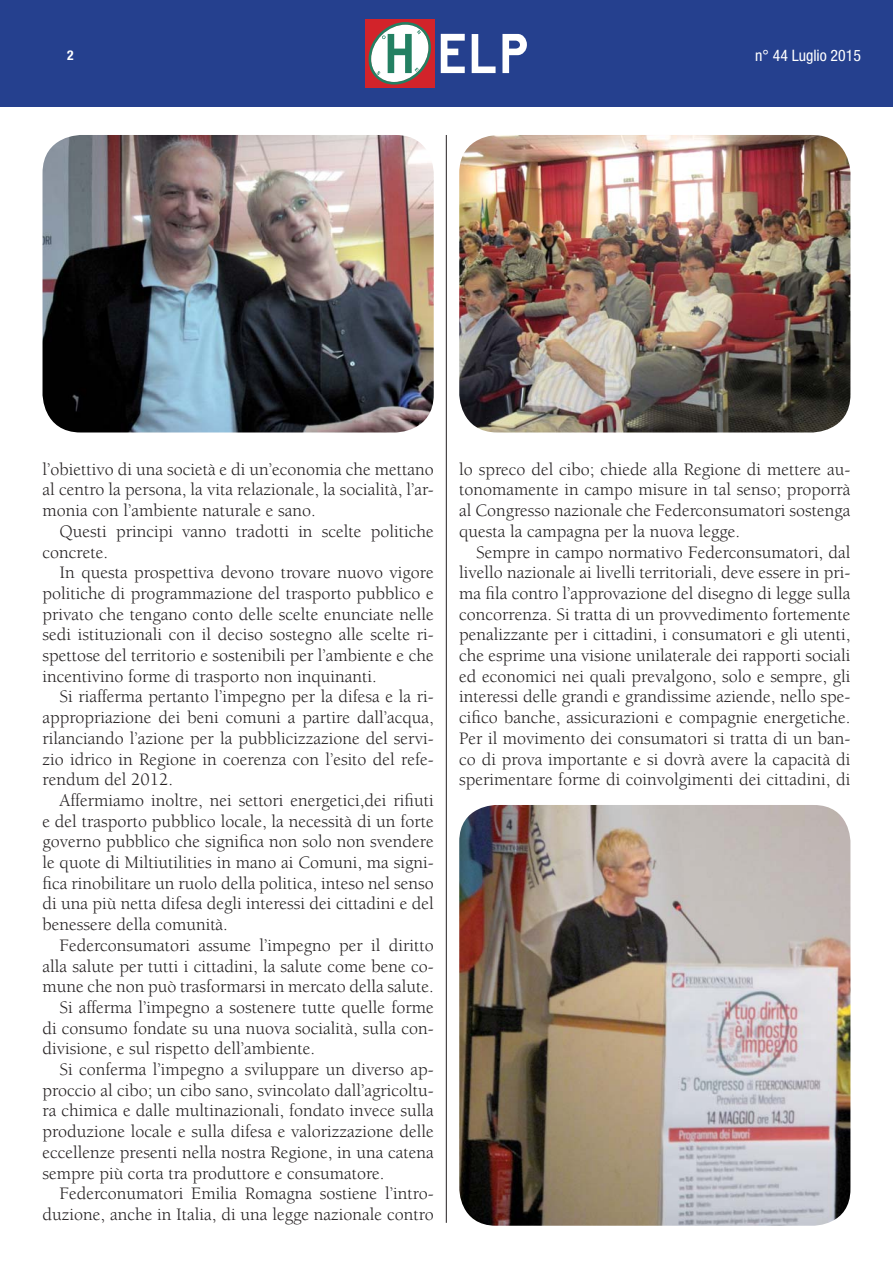
<style>
.page{position:relative;width:893px;height:1263px;background:#fff}
.page>*{position:absolute;margin:0;border:0;box-sizing:border-box;transform-origin:0 0}
.t1{font:85.65px "Aviator";color:#fff}
.t2{font:18px/20.7px "Berkeley";color:#231f20;text-align:justify}
.t3{font:condensed 15.75px "Helvetica Neue";color:#fff}
.t4{font:700 condensed 13.5px "Helvetica Neue";color:#fff}
</style>
<div class="page">
<div style="left:0;top:0;width:893px;height:107px;background:#25408e"></div>
<div style="left:365px;top:19px;width:70px;height:68px;background:#d2232a"></div>
<svg style="left:368px;top:22px;width:63px;height:63px"></svg>
<hr style="left:446px;top:135px;width:1px;height:1088px;background:#231f20">
<img style="left:459px;top:805px;width:391px;height:421px;border-radius:37px">
<img style="left:459px;top:135px;width:391px;height:297px;border-radius:38px">
<img style="left:43px;top:135px;width:391px;height:297px;border-radius:38px">
<p class="t4" style="left:67px;top:50px;width:8px">2</p>
<h1 class="t1" style="left:437px;top:-7px;width:94px">elp</h1>
<p class="t3" style="left:755px;top:50px;width:107px">n° 44 Luglio 2015</p>
<p class="t2" style="left:43px;top:460px;width:393px">l’obiettivo di una società e di un’economia che mettano al centro la persona, la vita relazionale, la socialità, l’ar&shy;monia con l’ambiente naturale e sano.</p>
<p class="t2" style="left:43px;top:522px;width:393px;text-indent:17px">Questi principi vanno tradotti in scelte politiche concrete.</p>
<p class="t2" style="left:43px;top:564px;width:393px;text-indent:17px">In questa prospettiva devono trovare nuovo vigore politiche di programmazione del trasporto pubblico e privato che tengano conto delle scelte enunciate nelle sedi istituzionali con il deciso sostegno alle scelte ri&shy;spettose del territorio e sostenibili per l’ambiente e che incentivino forme di trasporto non inquinanti.</p>
<p class="t2" style="left:43px;top:688px;width:393px;text-indent:17px">Si riafferma pertanto l’impegno per la difesa e la ri&shy;appropriazione dei beni comuni a partire dall’acqua, rilanciando l’azione per la pubblicizzazione del servi&shy;zio idrico in Regione in coerenza con l’esito del refe&shy;rendum del 2012.</p>
<p class="t2" style="left:43px;top:791px;width:393px;text-indent:17px">Affermiamo inoltre, nei settori energetici,dei rifiuti e del trasporto pubblico locale, la necessità di un forte governo pubblico che significa non solo non svendere le quote di Miltiutilities in mano ai Comuni, ma signi&shy;fica rinobilitare un ruolo della politica, inteso nel senso di una più netta difesa degli interessi dei cittadini e del benessere della comunità.</p>
<p class="t2" style="left:60px;top:936px;width:376px">Federconsumatori assume l’impegno per il diritto</p>
<p class="t2" style="left:43px;top:957px;width:393px">alla salute per tutti i cittadini, la salute come bene co-</p>
<p class="t2" style="left:43px;top:978px;width:393px">mune che non può trasformarsi in mercato della salute.</p>
<p class="t2" style="left:60px;top:998px;width:376px">Si afferma l’impegno a sostenere tutte quelle forme</p>
<p class="t2" style="left:43px;top:1019px;width:393px">di consumo fondate su una nuova socialità, sulla con-</p>
<p class="t2" style="left:43px;top:1040px;width:274px">divisione, e sul rispetto dell’ambiente.</p>
<p class="t2" style="left:60px;top:1061px;width:376px">Si conferma l’impegno a sviluppare un diverso ap-</p>
<p class="t2" style="left:43px;top:1081px;width:393px">proccio al cibo; un cibo sano, svincolato dall’agricoltu-</p>
<p class="t2" style="left:43px;top:1102px;width:393px">ra chimica e dalle multinazionali, fondato invece sulla</p>
<p class="t2" style="left:43px;top:1123px;width:393px">produzione locale e sulla difesa e valorizzazione delle</p>
<p class="t2" style="left:43px;top:1143px;width:393px">eccellenze presenti nella nostra Regione, in una catena</p>
<p class="t2" style="left:43px;top:1164px;width:344px">sempre più corta tra produttore e consumatore.</p>
<p class="t2" style="left:60px;top:1185px;width:376px">Federconumatori Emilia Romagna sostiene l’intro-</p>
<p class="t2" style="left:43px;top:1205px;width:393px">duzione, anche in Italia, di una legge nazionale contro</p>
<p class="t2" style="left:459px;top:460px;width:393px">lo spreco del cibo; chiede alla Regione di mettere au&shy;tonomamente in campo misure in tal senso; proporrà al Congresso nazionale che Federconsumatori sostenga questa la campagna per la nuova legge.</p>
<p class="t2" style="left:459px;top:543px;width:393px;text-indent:17px">Sempre in campo normativo Federconsumatori, dal livello nazionale ai livelli territoriali, deve essere in pri&shy;ma fila contro l’approvazione del disegno di legge sulla concorrenza. Si tratta di un provvedimento fortemente penalizzante per i cittadini, i consumatori e gli utenti, che esprime una visione unilaterale dei rapporti sociali ed economici nei quali prevalgono, solo e sempre, gli interessi delle grandi e grandissime aziende, nello spe&shy;cifico banche, assicurazioni e compagnie energetiche.<br>Per il movimento dei consumatori si tratta di un ban&shy;co di prova importante e si dovrà avere la capacità di sperimentare forme di coinvolgimenti dei cittadini, di</p>
</div>
